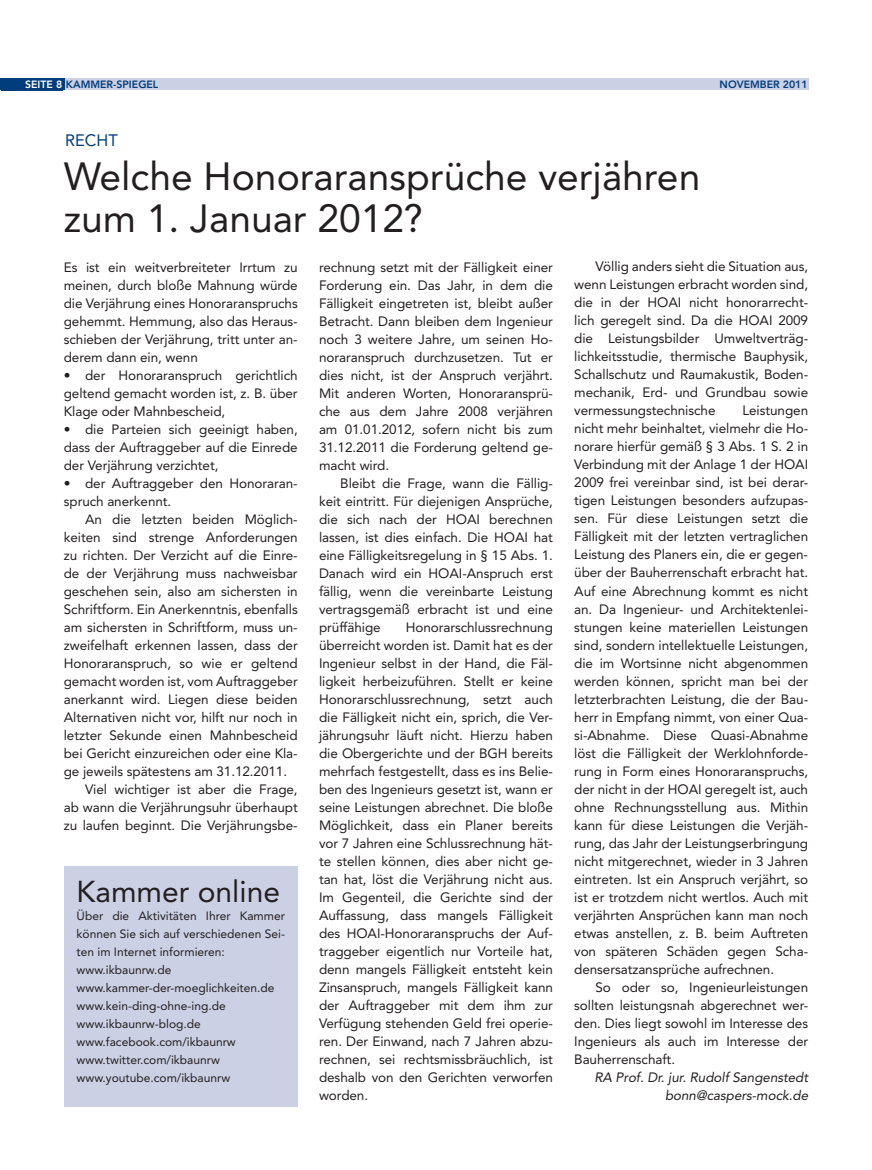
<style>
.page{position:relative;width:872px;height:1170px;background:#fff}
.page>*{position:absolute;margin:0;border:0;box-sizing:border-box;transform-origin:0 0}
.t1{font:39px/42px "Avenir LT Std";color:#231f20}
.t2{font:30px "Avenir LT Std";color:#231f20}
.t3{font:16.5px "Avenir LT Std";color:#013d7d}
.t4{font:13.5px/18px "Avenir LT Std";letter-spacing:-.005em;color:#231f20;text-align:justify}
.t5{font:italic 13.5px/18px "Avenir LT Std";letter-spacing:-.005em;color:#231f20;text-align:right}
.t6{font:12px/18px "Avenir LT Std";color:#231f20}
.t7{font:800 10.5px "Avenir LT Std";color:#013d7d}
.s1{color:#fff}
</style>
<div class="page">
<div style="left:63px;top:79px;width:745px;height:11px;background:#cbd0e4"></div>
<div style="left:0;top:79px;width:64px;height:11px;background:#013d7d"></div>
<div style="left:1px;top:80px;width:61px;height:11px;background:#013d7d"></div>
<div style="left:64px;top:866px;width:234px;height:240px;background:#cbd0e4"></div>
<p class="t7" style="left:25px;top:78px;width:135px"><span class="s1">SEITE 8</span> KAMMER-SPIEGEL</p>
<p class="t7" style="left:719px;top:78px;width:33px">NOVEMBER</p>
<p class="t7" style="left:783px;top:78px;width:26px">2011</p>
<p class="t3" style="left:65px;top:130px;width:54px">Recht</p>
<h1 class="t1" style="left:64px;top:156px;width:638px">Welche Honoraransprüche verjähren zum 1. Januar 2012?</h1>
<p class="t4" style="left:64px;top:258px;width:235px">Es ist ein weitverbreiteter I rrtum zu meinen, durch bloße Mahnung würde die Verjährung eines Honoraranspruchs gehemmt. Hemmung, also das Heraus&shy;schieben der Verjährung, tritt unter an&shy;derem dann ein, wenn</p>
<p class="t4" style="left:64px;top:366px;width:235px">• der Honoraranspruch gerichtlich geltend gemacht worden ist, z. B. über Klage oder Mahnbescheid,</p>
<p class="t4" style="left:64px;top:420px;width:235px">• die Parteien sich geeinigt haben, dass der Auftraggeber auf die Einrede der Verjährung verzichtet,</p>
<p class="t4" style="left:64px;top:474px;width:235px">• der Auftraggeber den Honoraran&shy;spruch anerkennt.</p>
<p class="t4" style="left:85px;top:510px;width:214px">An die letzten beiden Möglich-</p>
<p class="t4" style="left:64px;top:528px;width:235px">keiten sind strenge Anforderungen</p>
<p class="t4" style="left:64px;top:546px;width:235px">zu richten. Der Verzicht auf die Einre-</p>
<p class="t4" style="left:64px;top:564px;width:235px">de der Verjährung muss nachweisbar</p>
<p class="t4" style="left:64px;top:582px;width:235px">geschehen sein, also am sichersten in</p>
<p class="t4" style="left:64px;top:600px;width:235px">Schriftform. Ein Anerkenntnis, ebenfalls</p>
<p class="t4" style="left:64px;top:618px;width:235px">am sichersten in Schriftform, muss un-</p>
<p class="t4" style="left:64px;top:636px;width:235px">zweifelhaft erkennen lassen, dass der</p>
<p class="t4" style="left:64px;top:654px;width:235px">Honoraranspruch, so wie er geltend</p>
<p class="t4" style="left:64px;top:672px;width:235px">gemacht worden ist, vom Auftraggeber</p>
<p class="t4" style="left:64px;top:690px;width:235px">anerkannt wird. Liegen diese beiden</p>
<p class="t4" style="left:64px;top:708px;width:235px">Alternativen nicht vor, hilft nur noch in</p>
<p class="t4" style="left:64px;top:726px;width:235px">letzter Sekunde einen Mahnbescheid</p>
<p class="t4" style="left:64px;top:744px;width:235px">bei Gericht einzureichen oder eine Kla-</p>
<p class="t4" style="left:64px;top:762px;width:225px">ge jeweils spätestens am 31.12.2011.</p>
<p class="t4" style="left:85px;top:780px;width:214px">Viel wichtiger ist aber die Frage,</p>
<p class="t4" style="left:64px;top:798px;width:235px">ab wann die Verjährungsuhr überhaupt</p>
<p class="t4" style="left:64px;top:816px;width:235px">zu laufen beginnt. Die Verjährungsbe-</p>
<h2 class="t2" style="left:77px;top:873px;width:205px">Kammer online</h2>
<p class="t6" style="left:77px;top:906px;width:210px">Über die Aktivitäten I hrer Kammer können Sie sich auf verschiedenen Sei&shy;ten im I nternet informieren: www.ikbaunrw.de www.kammer-der-moeglichkeiten.de www.kein-ding-ohne-ing.de www.ikbaunrw-blog.de www.facebook.com/ikbaunrw www.twitter.com/ikbaunrw www.youtube.com/ikbaunrw</p>
<p class="t4" style="left:319px;top:258px;width:235px">rechnung setzt mit der Fälligkeit einer Forderung ein. Das Jahr, in dem die Fälligkeit eingetreten ist, bleibt außer Betracht. Dann bleiben dem I ngenieur noch 3 weitere Jahre, um seinen Ho&shy;noraranspruch durchzusetzen. Tut er dies nicht, ist der Anspruch verjährt.<br>Mit anderen Worten, Honoraransprü&shy;che aus dem Jahre 2008 verjähren am 01.01.2012, sofern nicht bis zum 31.12.2011 die Forderung geltend ge&shy;macht wird.</p>
<p class="t4" style="left:319px;top:474px;width:235px;text-indent:21px">Bleibt die Frage, wann die Fällig&shy;keit eintritt. Für diejenigen Ansprüche, die sich nach der HOAI</p>
<p class="t4" style="left:319px;top:510px;width:235px;text-indent:170px">berechnen lassen, ist dies einfach. Die HOAI</p>
<p class="t4" style="left:319px;top:528px;width:235px;text-indent:215px">hat eine Fälligkeitsregelung in § 15 Abs. 1.<br>Danach wird ein HOAI</p>
<p class="t4" style="left:319px;top:564px;width:235px;text-indent:143px">-Anspruch erst fällig, wenn die vereinbarte Leistung vertragsgemäß erbracht ist und eine prüffähige</p>
<p class="t4" style="left:319px;top:618px;width:235px;text-indent:87px">Honorarschlussrechnung überreicht worden ist. Damit hat es der I ngenieur selbst in der Hand, die Fäl&shy;ligkeit herbeizuführen. Stellt er keine Honorarschlussrechnung, setzt auch die Fälligkeit nicht ein, sprich, die Ver&shy;jährungsuhr läuft nicht. H ierzu haben die Obergerichte und der BGH bereits mehrfach festgestellt, dass es ins Belie&shy;ben des I ngenieurs gesetzt ist, wann er seine Leistungen abrechnet. Die bloße Möglichkeit, dass ein Planer bereits vor 7 Jahren eine Schlussrechnung hät&shy;te stellen können, dies aber nicht ge&shy;tan hat, löst die Verjährung nicht aus.<br>I m Gegenteil, die Gerichte sind der Auffassung, dass mangels Fälligkeit des HOAI</p>
<p class="t4" style="left:319px;top:924px;width:235px;text-indent:61px">-Honoraranspruchs der Auf&shy;traggeber eigentlich nur Vorteile hat, denn mangels Fälligkeit entsteht kein Zinsanspruch, mangels Fälligkeit kann der Auftraggeber mit dem ihm zur Verfügung stehenden Geld frei operie&shy;ren. Der Einwand, nach 7 Jahren abzu&shy;rechnen, sei rechtsmissbräuchlich, ist deshalb von den Gerichten verworfen worden.</p>
<p class="t4" style="left:574px;top:258px;width:235px;text-indent:21px">Völlig anders sieht die Situation aus, wenn Leistungen erbracht worden sind, die in der HOAI</p>
<p class="t4" style="left:574px;top:294px;width:235px;text-indent:115px">nicht honorarrecht&shy;lich geregelt sind. Da die HOAI</p>
<p class="t4" style="left:574px;top:312px;width:235px;text-indent:204px">2009 die Leistungsbilder U mweltverträg&shy;lichkeitsstudie, thermische Bauphysik, Schallschutz und Raumakustik, Boden&shy;mechanik, Erd- und Grundbau sowie vermessungstechnische</p>
<p class="t4" style="left:574px;top:402px;width:235px;text-align:left;text-indent:168px">Leistungen nicht mehr beinhaltet, vielmehr die Ho&shy;norare hierfür gemäß § 3 Abs. 1 S. 2 in Verbindung mit der Anlage 1 der HOAI 2009 frei vereinbar sind, ist bei derar&shy;tigen Leistungen besonders aufzupas&shy;sen. Für diese Leistungen setzt die Fälligkeit mit der letzten vertraglichen Leistung des Planers ein, die er gegen&shy;über der Bauherrenschaft erbracht hat.<br>Auf eine Abrechnung kommt es nicht an. Da I ngenieur- und Architektenlei&shy;stungen keine materiellen Leistungen sind, sondern intellektuelle Leistungen, die im Wortsinne nicht abgenommen werden können, spricht man bei der letzterbrachten Leistung, die der Bau&shy;herr in Empfang nimmt, von einer Qua&shy;si-Abnahme. Diese Quasi-Abnahme löst die Fälligkeit der Werklohnforde&shy;rung in Form eines Honoraranspruchs, der nicht in der HOAI</p>
<p class="t4" style="left:574px;top:780px;width:235px;text-indent:131px">geregelt ist, auch ohne Rechnungsstellung aus. Mithin kann für diese Leistungen die Verjäh&shy;rung, das Jahr der Leistungserbringung nicht mitgerechnet, wieder in 3 Jahren eintreten. Ist ein Anspruch verjährt, so ist er trotzdem nicht wertlos. Auch mit verjährten Ansprüchen kann man noch etwas anstellen, z. B. beim Auftreten von späteren Schäden gegen Scha&shy;densersatzansprüche aufrechnen.</p>
<p class="t4" style="left:574px;top:977px;width:235px;text-indent:21px">So oder so, I ngenieurleistungen sollten leistungsnah abgerechnet wer&shy;den. Dies liegt sowohl im I nteresse des I ngenieurs als auch im I nteresse der Bauherrenschaft.</p>
<p class="t5" style="left:594px;top:1068px;width:215px">RA Prof. Dr. jur. Rudolf Sangenstedt bonn@caspers-mock.de</p>
</div>
